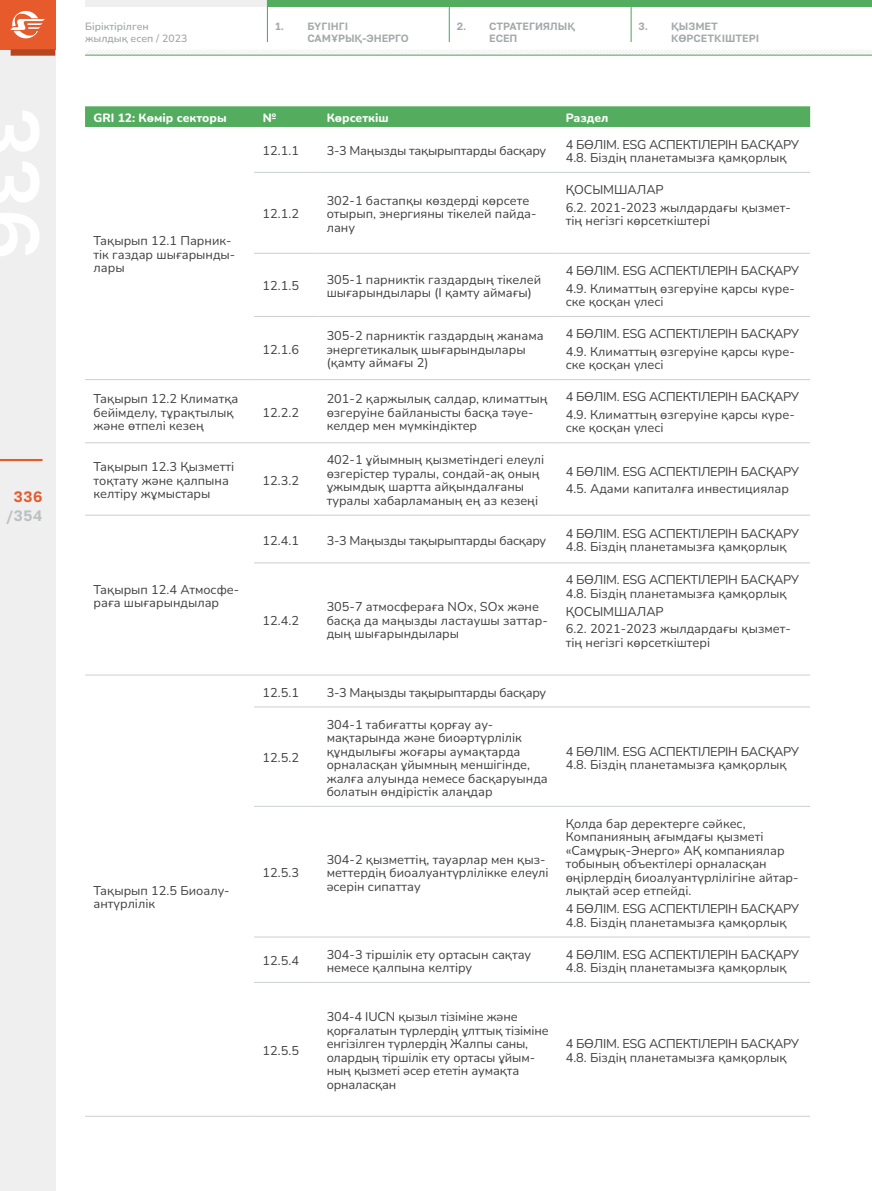
<style>
.page{position:relative;width:872px;height:1191px;background:#fff}
.page>*{position:absolute;margin:0;border:0;box-sizing:border-box;transform-origin:0 0}
.t1{font:600 15px "Golos Text";color:#bbc0c1}
.t2{font:600 15px "Golos Text";color:#e65a2c}
.t3{font:12.75px/13.5px "Nunito";color:#414042}
.t4{font:12.75px "Nunito";letter-spacing:-.02em;color:#414042}
.t5{font:800 12px "Nunito";color:#fff}
.t6{font:600 10.5px/12px "Golos Text";color:#a3a9aa}
.t7{font:600 10.5px/12px "Nunito";color:#a3a9aa}
</style>
<div class="page">
<div style="left:85px;top:106px;width:725px;height:21px;background:#54ac5f"></div>
<hr style="left:254px;top:172px;width:64px;height:1px;background:#cbd0d1">
<hr style="left:318px;top:172px;width:239px;height:1px;background:#cbd0d1">
<hr style="left:557px;top:172px;width:253px;height:1px;background:#cbd0d1">
<hr style="left:254px;top:253px;width:64px;height:1px;background:#cbd0d1">
<hr style="left:318px;top:253px;width:239px;height:1px;background:#cbd0d1">
<hr style="left:557px;top:253px;width:253px;height:1px;background:#cbd0d1">
<hr style="left:254px;top:316px;width:64px;height:1px;background:#cbd0d1">
<hr style="left:318px;top:316px;width:239px;height:1px;background:#cbd0d1">
<hr style="left:557px;top:316px;width:253px;height:1px;background:#cbd0d1">
<hr style="left:85px;top:379px;width:169px;height:1px;background:#cbd0d1">
<hr style="left:254px;top:379px;width:64px;height:1px;background:#cbd0d1">
<hr style="left:318px;top:379px;width:239px;height:1px;background:#cbd0d1">
<hr style="left:557px;top:379px;width:253px;height:1px;background:#cbd0d1">
<hr style="left:85px;top:442px;width:169px;height:1px;background:#cbd0d1">
<hr style="left:254px;top:442px;width:64px;height:1px;background:#cbd0d1">
<hr style="left:318px;top:442px;width:239px;height:1px;background:#cbd0d1">
<hr style="left:557px;top:442px;width:253px;height:1px;background:#cbd0d1">
<hr style="left:85px;top:515px;width:169px;height:1px;background:#cbd0d1">
<hr style="left:254px;top:515px;width:64px;height:1px;background:#cbd0d1">
<hr style="left:318px;top:515px;width:239px;height:1px;background:#cbd0d1">
<hr style="left:557px;top:515px;width:253px;height:1px;background:#cbd0d1">
<hr style="left:254px;top:562px;width:64px;height:1px;background:#cbd0d1">
<hr style="left:318px;top:562px;width:239px;height:1px;background:#cbd0d1">
<hr style="left:557px;top:562px;width:253px;height:1px;background:#cbd0d1">
<hr style="left:85px;top:674px;width:169px;height:1px;background:#cbd0d1">
<hr style="left:254px;top:674px;width:64px;height:1px;background:#cbd0d1">
<hr style="left:318px;top:674px;width:239px;height:1px;background:#cbd0d1">
<hr style="left:557px;top:674px;width:253px;height:1px;background:#cbd0d1">
<hr style="left:254px;top:706px;width:64px;height:1px;background:#cbd0d1">
<hr style="left:318px;top:706px;width:239px;height:1px;background:#cbd0d1">
<hr style="left:557px;top:706px;width:253px;height:1px;background:#cbd0d1">
<hr style="left:254px;top:806px;width:64px;height:1px;background:#cbd0d1">
<hr style="left:318px;top:806px;width:239px;height:1px;background:#cbd0d1">
<hr style="left:557px;top:806px;width:253px;height:1px;background:#cbd0d1">
<hr style="left:254px;top:936px;width:64px;height:1px;background:#cbd0d1">
<hr style="left:318px;top:936px;width:239px;height:1px;background:#cbd0d1">
<hr style="left:557px;top:936px;width:253px;height:1px;background:#cbd0d1">
<hr style="left:254px;top:982px;width:64px;height:1px;background:#cbd0d1">
<hr style="left:318px;top:982px;width:239px;height:1px;background:#cbd0d1">
<hr style="left:557px;top:982px;width:253px;height:1px;background:#cbd0d1">
<hr style="left:85px;top:1115px;width:169px;height:1px;background:#cbd0d1">
<hr style="left:254px;top:1115px;width:64px;height:1px;background:#cbd0d1">
<hr style="left:318px;top:1115px;width:239px;height:1px;background:#cbd0d1">
<hr style="left:557px;top:1115px;width:253px;height:1px;background:#cbd0d1">
<div style="left:85px;top:0;width:787px;height:6px;background:#efeff0"></div>
<div style="left:267px;top:0;width:605px;height:6px;background:#54ac5f"></div>
<svg style="left:85px;top:50px;width:787px;height:5px"></svg>
<hr style="left:85px;top:55px;width:787px;height:1px;background:#54ac5f">
<div style="left:0;top:0;width:55px;height:1191px;background:#efeff0"></div>
<hr style="left:0;top:459px;width:43px;height:2px;background:#e65a2c">
<div style="left:0;top:0;width:55px;height:49px;background:#e65a2c"></div>
<svg style="left:10px;top:10px;width:35px;height:29px"></svg>
<div style="left:11px;top:49px;width:44px;height:7px;background:#b5461f"></div>
<hr style="left:630px;top:0;width:1px;height:42px;background:#54ac5f">
<hr style="left:267px;top:0;width:1px;height:42px;background:#54ac5f">
<hr style="left:449px;top:0;width:1px;height:42px;background:#54ac5f">
<p class="t2" style="left:14px;top:487px;width:30px">336</p>
<p class="t1" style="left:6px;top:507px;width:38px">/354</p>
<p class="t7" style="left:85px;top:20px;width:104px">Біріктірілген жылдық есеп / 2023</p>
<p class="t6" style="left:275px;top:20px;width:10px">1.</p>
<p class="t6" style="left:489px;top:20px;width:86px">Стратегиялық есеп</p>
<p class="t6" style="left:307px;top:20px;width:42px">Бүгінгі</p>
<p class="t6" style="left:638px;top:20px;width:11px">3.</p>
<p class="t6" style="left:307px;top:32px;width:103px">Самұрық-Энерго</p>
<p class="t6" style="left:457px;top:20px;width:11px">2.</p>
<p class="t6" style="left:671px;top:20px;width:90px">Қызмет көрсеткіштері</p>
<p class="t5" style="left:94px;top:109px;width:135px">GRI 12: Көмір секторы</p>
<p class="t5" style="left:263px;top:109px;width:15px">№</p>
<p class="t5" style="left:327px;top:109px;width:64px">Көрсеткіш</p>
<p class="t5" style="left:566px;top:109px;width:44px">Раздел</p>
<p class="t3" style="left:94px;top:234px;width:143px">Тақырып 12.1 Парник&shy;тік газдар шығарынды&shy;лары</p>
<p class="t3" style="left:94px;top:391px;width:146px">Тақырып 12.2 Климатқа бейімделу, тұрақтылық және өтпелі кезең</p>
<p class="t3" style="left:94px;top:459px;width:142px">Тақырып 12.3 Қызметті тоқтату және қалпына келтіру жұмыстары</p>
<p class="t3" style="left:94px;top:582px;width:147px">Тақырып 12.4 Атмосфе&shy;раға шығарындылар</p>
<p class="t3" style="left:94px;top:883px;width:138px">Тақырып 12.5 Биоалу&shy;антүрлілік</p>
<p class="t3" style="left:263px;top:144px;width:38px">12.1.1</p>
<p class="t4" style="left:327px;top:142px;width:221px">3-3 Маңызды тақырыптарды басқару</p>
<p class="t3" style="left:566px;top:137px;width:235px">4 БӨЛІМ. ESG АСПЕКТІЛЕРІН БАСҚАРУ<br>4.8. Біздің планетамызға қамқорлық</p>
<p class="t3" style="left:263px;top:207px;width:38px">12.1.2</p>
<p class="t3" style="left:327px;top:193px;width:211px">302-1 бастапқы көздерді көрсете отырып, энергияны тікелей пайда&shy;лану</p>
<p class="t3" style="left:566px;top:180px;width:226px;line-height:17.7px">ҚОСЫМШАЛАР<br>6.2. 2021-2023 жылдардағы қызмет-</p>
<p class="t3" style="left:566px;top:213px;width:146px">тің негізгі көрсеткіштері</p>
<p class="t3" style="left:263px;top:279px;width:38px">12.1.5</p>
<p class="t3" style="left:327px;top:272px;width:216px">305-1 парниктік газдардың тікелей шығарындылары (I қамту аймағы)</p>
<p class="t3" style="left:566px;top:261px;width:235px;line-height:17.7px">4 БӨЛІМ. ESG АСПЕКТІЛЕРІН БАСҚАРУ<br>4.9. Климаттың өзгеруіне қарсы күре-</p>
<p class="t3" style="left:566px;top:294px;width:99px">ске қосқан үлесі</p>
<p class="t3" style="left:263px;top:342px;width:38px">12.1.6</p>
<p class="t3" style="left:327px;top:328px;width:218px">305-2 парниктік газдардың жанама энергетикалық шығарындылары (қамту аймағы 2)</p>
<p class="t3" style="left:566px;top:324px;width:235px;line-height:17.7px">4 БӨЛІМ. ESG АСПЕКТІЛЕРІН БАСҚАРУ<br>4.9. Климаттың өзгеруіне қарсы күре-</p>
<p class="t3" style="left:566px;top:357px;width:99px">ске қосқан үлесі</p>
<p class="t3" style="left:263px;top:405px;width:38px">12.2.2</p>
<p class="t3" style="left:263px;top:473px;width:38px">12.3.2</p>
<p class="t3" style="left:327px;top:391px;width:222px">201-2 қаржылық салдар, климаттың өзгеруіне байланысты басқа тәуе&shy;келдер мен мүмкіндіктер</p>
<p class="t3" style="left:566px;top:387px;width:235px;line-height:17.7px">4 БӨЛІМ. ESG АСПЕКТІЛЕРІН БАСҚАРУ<br>4.9. Климаттың өзгеруіне қарсы күре-</p>
<p class="t3" style="left:566px;top:421px;width:99px">ске қосқан үлесі</p>
<p class="t3" style="left:327px;top:452px;width:219px">402-1 ұйымның қызметіндегі елеулі өзгерістер туралы, сондай-ақ оның ұжымдық шартта айқындалғаны туралы хабарламаның ең аз кезеңі</p>
<p class="t3" style="left:566px;top:462px;width:235px;line-height:17.7px">4 БӨЛІМ. ESG АСПЕКТІЛЕРІН БАСҚАРУ<br>4.5. Адами капиталға инвестициялар</p>
<p class="t3" style="left:263px;top:533px;width:38px">12.4.1</p>
<p class="t4" style="left:327px;top:531px;width:221px">3-3 Маңызды тақырыптарды басқару</p>
<p class="t3" style="left:566px;top:526px;width:235px">4 БӨЛІМ. ESG АСПЕКТІЛЕРІН БАСҚАРУ<br>4.8. Біздің планетамызға қамқорлық</p>
<p class="t3" style="left:263px;top:613px;width:38px">12.4.2</p>
<p class="t3" style="left:327px;top:599px;width:223px">305-7 атмосфераға NOx, ЅОх және басқа да маңызды ластаушы заттар&shy;дың шығарындылары</p>
<p class="t3" style="left:263px;top:685px;width:38px">12.5.1</p>
<p class="t4" style="left:327px;top:683px;width:221px">3-3 Маңызды тақырыптарды басқару</p>
<p class="t3" style="left:263px;top:750px;width:38px">12.5.2</p>
<p class="t3" style="left:263px;top:865px;width:38px">12.5.3</p>
<p class="t3" style="left:327px;top:717px;width:223px">304-1 табиғатты қорғау ау&shy;мақтарында және биоәртүрлілік құндылығы жоғары аумақтарда орналасқан ұйымның меншігінде, жалға алуында немесе басқаруында болатын өндірістік алаңдар</p>
<p class="t3" style="left:327px;top:852px;width:223px">304-2 қызметтің, тауарлар мен қыз&shy;меттердің биоалуантүрлілікке елеулі әсерін сипаттау</p>
<p class="t3" style="left:566px;top:573px;width:235px">4 БӨЛІМ. ESG АСПЕКТІЛЕРІН БАСҚАРУ<br>4.8. Біздің планетамызға қамқорлық</p>
<p class="t3" style="left:566px;top:602px;width:226px;line-height:17.7px">ҚОСЫМШАЛАР<br>6.2. 2021-2023 жылдардағы қызмет-</p>
<p class="t3" style="left:566px;top:635px;width:146px">тің негізгі көрсеткіштері</p>
<p class="t3" style="left:566px;top:744px;width:235px">4 БӨЛІМ. ESG АСПЕКТІЛЕРІН БАСҚАРУ<br>4.8. Біздің планетамызға қамқорлық</p>
<p class="t3" style="left:566px;top:816px;width:234px">Қолда бар деректерге сәйкес,<br>Компанияның ағымдағы қызметі «Самұрық-Энерго» АҚ компаниялар тобының объектілері орналасқан өңірлердің биоалуантүрлілігіне айтар&shy;лықтай әсер етпейді.</p>
<p class="t3" style="left:566px;top:901px;width:235px">4 БӨЛІМ. ESG АСПЕКТІЛЕРІН БАСҚАРУ<br>4.8. Біздің планетамызға қамқорлық</p>
<p class="t3" style="left:263px;top:953px;width:38px">12.5.4</p>
<p class="t3" style="left:327px;top:947px;width:206px">304-3 тіршілік ету ортасын сақтау немесе қалпына келтіру</p>
<p class="t3" style="left:566px;top:947px;width:235px">4 БӨЛІМ. ESG АСПЕКТІЛЕРІН БАСҚАРУ<br>4.8. Біздің планетамызға қамқорлық</p>
<p class="t3" style="left:263px;top:1043px;width:38px">12.5.5</p>
<p class="t3" style="left:327px;top:1009px;width:223px">304-4 IUCN қызыл тізіміне және қорғалатын түрлердің ұлттық тізіміне енгізілген түрлердің Жалпы саны, олардың тіршілік ету ортасы ұйым&shy;ның қызметі әсер ететін аумақта орналасқан</p>
<p class="t3" style="left:566px;top:1036px;width:235px">4 БӨЛІМ. ESG АСПЕКТІЛЕРІН БАСҚАРУ<br>4.8. Біздің планетамызға қамқорлық</p>
</div>
